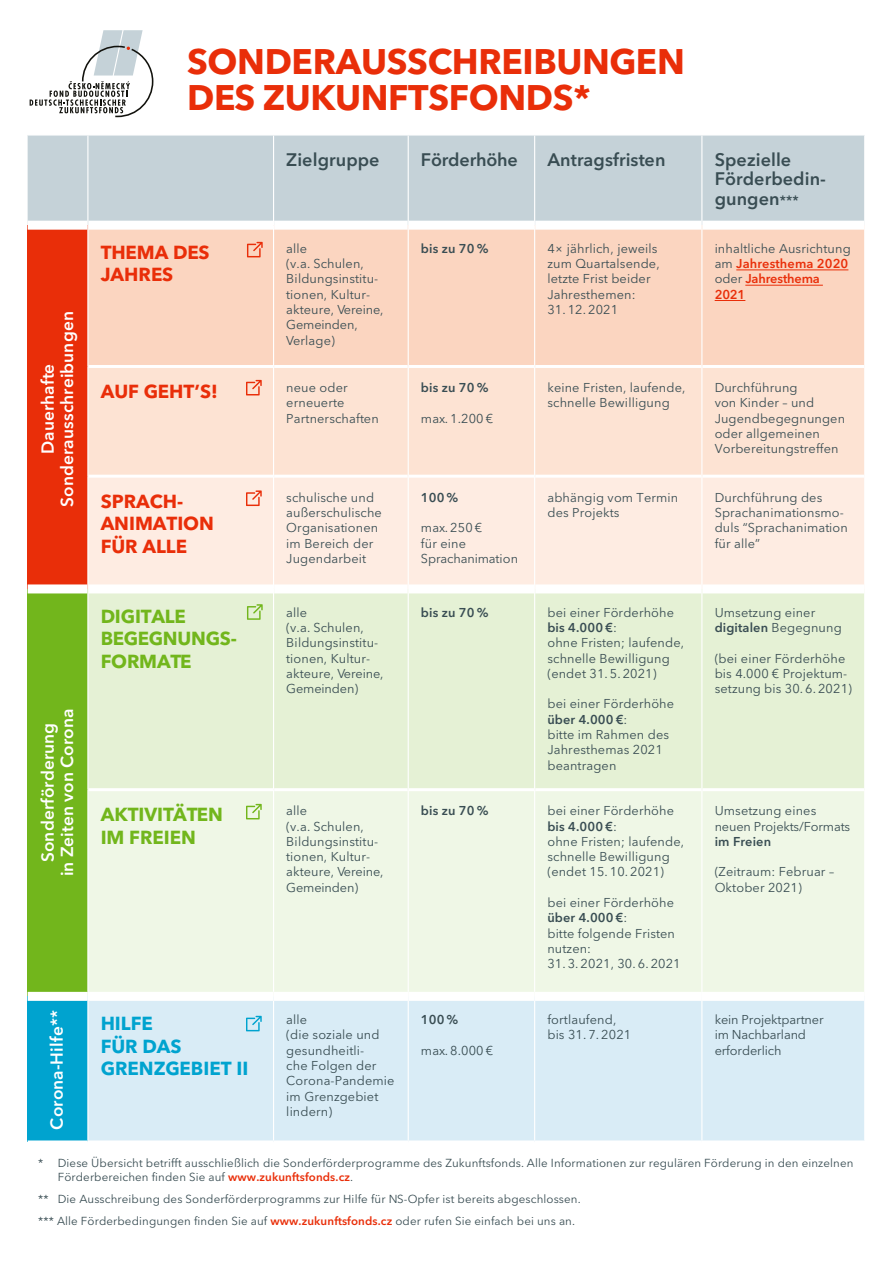
<style>
.page{position:relative;width:893px;height:1263px;background:#fff}
.page>*{position:absolute;margin:0;border:0;box-sizing:border-box;transform-origin:0 0}
.t1{font:700 35.25px/36px "Avenir Next LT Pro";letter-spacing:-.01em;color:#e92e09}
.t2{font:700 18.75px/22.5px "Avenir Next LT Pro";color:#e92e09}
.t3{font:700 18.75px/22.5px "Avenir Next LT Pro";letter-spacing:-.01em;color:#72b61c}
.t4{font:700 18.75px/22.5px "Avenir Next LT Pro";color:#00a3cf}
.t5{font:600 18px/19.5px "Avenir Next LT Pro";letter-spacing:.005em;color:#394d53}
.t6{font:600 17.25px/19.5px "Avenir Next LT Pro";letter-spacing:.005em;color:#fff;text-align:center}
.t7{font:12.75px/15.3px "Avenir Next LT Pro";letter-spacing:.01em;color:#394d53}
.t8{font:12.75px/15.3px "Avenir Next LT Pro";letter-spacing:-.01em;color:#394d53}
.t9{font:600 12.75px/15.3px "Avenir Next LT Pro";color:#e92e09}
.t10{font:600 12.75px "Avenir Next LT Pro";letter-spacing:.01em;color:#394d53}
.t11{font:11.55px/13.8px "Avenir Next LT Pro";letter-spacing:.01em;color:#394d53}
.s1{font-size:13.5px}
.s2{font-weight:400;color:#394d53}
.s3{font-weight:600}
.s4{font-weight:600;color:#e92e09}
</style>
<div class="page">
<div style="left:28px;top:136px;width:836px;height:85px;background:#c5d2d8"></div>
<div style="left:28px;top:225px;width:60px;height:364px;background:#e92e09"></div>
<div style="left:88px;top:230px;width:776px;height:135px;background:#fbd5c0"></div>
<div style="left:88px;top:368px;width:776px;height:107px;background:#fde3d3"></div>
<div style="left:88px;top:478px;width:776px;height:106px;background:#feece2"></div>
<div style="left:28px;top:589px;width:60px;height:407px;background:#72b61c"></div>
<div style="left:88px;top:593px;width:776px;height:195px;background:#e5f1d5"></div>
<div style="left:88px;top:791px;width:776px;height:201px;background:#eff7e6"></div>
<div style="left:28px;top:996px;width:60px;height:146px;background:#00a3cf"></div>
<div style="left:88px;top:1001px;width:776px;height:139px;background:#d9ecf6"></div>
<hr style="left:28px;top:1140px;width:60px;height:3px;background:#fff">
<div style="left:28px;top:221px;width:59px;height:9px;background:#fff"></div>
<div style="left:28px;top:584px;width:59px;height:9px;background:#fff"></div>
<div style="left:28px;top:992px;width:60px;height:9px;background:#fff"></div>
<hr style="left:273px;top:136px;width:1px;height:89px;background:#fff">
<hr style="left:408px;top:136px;width:1px;height:89px;background:#fff">
<hr style="left:534px;top:136px;width:1px;height:89px;background:#fff">
<hr style="left:701px;top:136px;width:1px;height:89px;background:#fff">
<hr style="left:273px;top:225px;width:1px;height:141px;background:#fff">
<hr style="left:408px;top:225px;width:1px;height:141px;background:#fff">
<hr style="left:534px;top:225px;width:1px;height:141px;background:#fff">
<hr style="left:701px;top:225px;width:1px;height:141px;background:#fff">
<hr style="left:273px;top:366px;width:1px;height:110px;background:#fff">
<hr style="left:408px;top:366px;width:1px;height:110px;background:#fff">
<hr style="left:534px;top:366px;width:1px;height:110px;background:#fff">
<hr style="left:701px;top:366px;width:1px;height:110px;background:#fff">
<hr style="left:273px;top:476px;width:1px;height:113px;background:#fff">
<hr style="left:408px;top:476px;width:1px;height:113px;background:#fff">
<hr style="left:534px;top:476px;width:1px;height:113px;background:#fff">
<hr style="left:701px;top:476px;width:1px;height:113px;background:#fff">
<hr style="left:273px;top:589px;width:1px;height:201px;background:#fff">
<hr style="left:408px;top:589px;width:1px;height:201px;background:#fff">
<hr style="left:534px;top:589px;width:1px;height:201px;background:#fff">
<hr style="left:701px;top:589px;width:1px;height:201px;background:#fff">
<hr style="left:273px;top:790px;width:1px;height:202px;background:#fff">
<hr style="left:408px;top:790px;width:1px;height:202px;background:#fff">
<hr style="left:534px;top:790px;width:1px;height:202px;background:#fff">
<hr style="left:701px;top:790px;width:1px;height:202px;background:#fff">
<hr style="left:273px;top:1001px;width:1px;height:139px;background:#fff">
<hr style="left:408px;top:1001px;width:1px;height:139px;background:#fff">
<hr style="left:534px;top:1001px;width:1px;height:139px;background:#fff">
<hr style="left:701px;top:1001px;width:1px;height:139px;background:#fff">
<hr style="left:87px;top:136px;width:1px;height:89px;background:#fff">
<hr style="left:87px;top:225px;width:1px;height:141px;background:#fff">
<hr style="left:87px;top:366px;width:1px;height:110px;background:#fff">
<hr style="left:87px;top:476px;width:1px;height:113px;background:#fff">
<hr style="left:87px;top:589px;width:1px;height:201px;background:#fff">
<hr style="left:87px;top:790px;width:1px;height:202px;background:#fff">
<hr style="left:87px;top:1001px;width:1px;height:139px;background:#fff">
<hr style="left:736px;top:269px;width:112px;height:1px;background:#e92e09">
<hr style="left:745px;top:285px;width:78px;height:1px;background:#e92e09">
<hr style="left:715px;top:300px;width:30px;height:1px;background:#e92e09">
<svg style="left:246px;top:380px;width:16px;height:15px"></svg>
<svg style="left:246px;top:490px;width:16px;height:16px"></svg>
<svg style="left:247px;top:604px;width:16px;height:16px"></svg>
<svg style="left:246px;top:804px;width:16px;height:15px"></svg>
<svg style="left:246px;top:1016px;width:16px;height:15px"></svg>
<svg style="left:30px;top:30px;width:123px;height:87px"></svg>
<svg style="left:247px;top:242px;width:16px;height:15px"></svg>
<h1 class="t1" style="left:187px;top:44px;width:499px">SONDERAUSSCHREIBUNGEN<br>DES ZUKUNFTSFONDS*</h1>
<h3 class="t6" style="left:38px;top:507px;width:197px;rotate:-90deg">Dauerhafte<br>Sonderausschreibungen</h3>
<h3 class="t6" style="left:38px;top:876px;width:169px;rotate:-90deg">Sonderförderung<br>in Zeiten von Corona</h3>
<h3 class="t6" style="left:47px;top:1129px;width:121px;rotate:-90deg">Corona-Hilfe**</h3>
<h3 class="t5" style="left:286px;top:149px;width:95px">Zielgruppe</h3>
<h3 class="t5" style="left:421px;top:149px;width:98px">Förderhöhe</h3>
<h3 class="t5" style="left:547px;top:149px;width:120px">Antragsfristen</h3>
<h3 class="t5" style="left:715px;top:149px;width:113px">Spezielle<br>Förderbedin&shy;gungen<span class="s1">***</span></h3>
<h2 class="t2" style="left:101px;top:241px;width:111px">THEMA DES<br>JAHRES</h2>
<p class="t7" style="left:286px;top:240px;width:99px">alle<br>(v.a. Schulen,<br>Bildungsinstitu&shy;tionen, Kultur&shy;akteure, Vereine,<br>Gemeinden,<br>Verlage)</p>
<p class="t10" style="left:421px;top:237px;width:69px">bis zu 70 %</p>
<p class="t7" style="left:547px;top:240px;width:114px">4× jährlich, jeweils zum Quartalsende, letzte Frist beider<br>Jahresthemen:</p>
<p class="t7" style="left:547px;top:301px;width:72px">31. 12. 2021</p>
<p class="t9" style="left:715px;top:240px;width:138px"><span class="s2">inhaltliche Ausrichtung am</span> Jahresthema 2020 <span class="s2">oder</span> Jahresthema<br>2021</p>
<h2 class="t2" style="left:101px;top:380px;width:119px">AUF GEHT’S!</h2>
<p class="t7" style="left:286px;top:379px;width:94px">neue oder erneuerte<br>Partnerschaften</p>
<p class="t10" style="left:421px;top:377px;width:69px">bis zu 70 %</p>
<p class="t7" style="left:421px;top:410px;width:74px">max. 1.200 €</p>
<h2 class="t2" style="left:101px;top:490px;width:115px">SPRACH-<br>ANIMATION<br>FÜR ALLE</h2>
<p class="t7" style="left:286px;top:489px;width:97px">schulische und außerschulische<br>Organisationen im Bereich der<br>Jugendarbeit</p>
<p class="t10" style="left:421px;top:486px;width:39px">100 %</p>
<p class="t8" style="left:421px;top:520px;width:99px">max. 250 €<br>für eine<br>Sprachanimation</p>
<p class="t7" style="left:547px;top:379px;width:140px">keine Fristen, laufende, schnelle Bewilligung</p>
<p class="t7" style="left:715px;top:379px;width:132px">Durchführung<br>von Kinder – und<br>Jugendbegegnungen oder allgemeinen<br>Vorbereitungstreffen</p>
<p class="t7" style="left:547px;top:489px;width:132px">abhängig vom Termin des Projekts</p>
<p class="t7" style="left:715px;top:489px;width:135px">Durchführung des<br>Sprachanimationsmo&shy;duls “Sprachanimation für alle”</p>
<h2 class="t3" style="left:101px;top:604px;width:138px">DIGITALE<br>BEGEGNUNGS-<br>FORMATE</h2>
<p class="t7" style="left:286px;top:604px;width:99px">alle<br>(v.a. Schulen,<br>Bildungsinstitu&shy;tionen, Kultur&shy;akteure, Vereine,<br>Gemeinden)</p>
<p class="t10" style="left:421px;top:601px;width:69px">bis zu 70 %</p>
<p class="t7" style="left:547px;top:604px;width:138px">bei einer Förderhöhe <span class="s3">bis 4.000 €</span>:<br>ohne Fristen; laufende, schnelle Bewilligung (endet 31. 5. 2021)</p>
<p class="t7" style="left:547px;top:696px;width:128px">bei einer Förderhöhe <span class="s3">über 4.000 €</span>:<br>bitte im Rahmen des<br>Jahresthemas 2021 beantragen</p>
<h2 class="t3" style="left:101px;top:803px;width:124px">AKTIVITÄTEN<br>IM FREIEN</h2>
<p class="t7" style="left:286px;top:802px;width:99px">alle<br>(v.a. Schulen,<br>Bildungsinstitu&shy;tionen, Kultur&shy;akteure, Vereine,<br>Gemeinden)</p>
<p class="t10" style="left:421px;top:800px;width:69px">bis zu 70 %</p>
<p class="t7" style="left:547px;top:802px;width:138px">bei einer Förderhöhe <span class="s3">bis 4.000 €</span>:<br>ohne Fristen; laufende, schnelle Bewilligung (endet 15. 10. 2021)</p>
<p class="t7" style="left:547px;top:894px;width:129px">bei einer Förderhöhe <span class="s3">über 4.000 €</span>:<br>bitte folgende Fristen nutzen:</p>
<p class="t7" style="left:547px;top:955px;width:135px">31. 3. 2021, 30. 6. 2021</p>
<p class="t7" style="left:715px;top:604px;width:129px">Umsetzung einer <span class="s3">digitalen</span> Begegnung</p>
<p class="t7" style="left:715px;top:650px;width:139px">(bei einer Förderhöhe bis 4.000 € Projektum&shy;setzung bis 30. 6. 2021)</p>
<p class="t8" style="left:715px;top:802px;width:137px">Umsetzung eines neuen Projekts/Formats</p>
<p class="t10" style="left:715px;top:830px;width:58px">im Freien</p>
<p class="t7" style="left:715px;top:864px;width:121px">(Zeitraum: Februar –<br>Oktober 2021)</p>
<h2 class="t4" style="left:101px;top:1012px;width:149px">HILFE<br>FÜR DAS<br>GRENZGEBIET II</h2>
<p class="t7" style="left:286px;top:1011px;width:110px">alle<br>(die soziale und gesundheitli-<br>che Folgen der<br>Corona-Pandemie im Grenzgebiet lindern)</p>
<p class="t10" style="left:421px;top:1008px;width:39px">100 %</p>
<p class="t7" style="left:421px;top:1042px;width:74px">max. 8.000 €</p>
<p class="t7" style="left:547px;top:1011px;width:85px">fortlaufend, bis 31. 7. 2021</p>
<p class="t8" style="left:715px;top:1011px;width:110px">kein Projektpartner im Nachbarland erforderlich</p>
<p class="t11" style="left:58px;top:1155px;width:797px;text-indent:-19px">* Diese Übersicht betrifft ausschließlich die Sonderförderprogramme des Zukunftsfonds. Alle Informationen zur regulären Förderung in den einzelnen<br>Förderbereichen finden Sie auf <span class="s4">www.zukunftsfonds.cz</span>.</p>
<p class="t11" style="left:38px;top:1187px;width:544px;line-height:22.4px">** Die Ausschreibung des Sonderförderprogramms zur Hilfe für NS-Opfer ist bereits abgeschlossen. *** Alle Förderbedingungen finden Sie auf <span class="s4">www.zukunftsfonds.cz</span> oder rufen Sie einfach bei uns an.</p>
</div>
